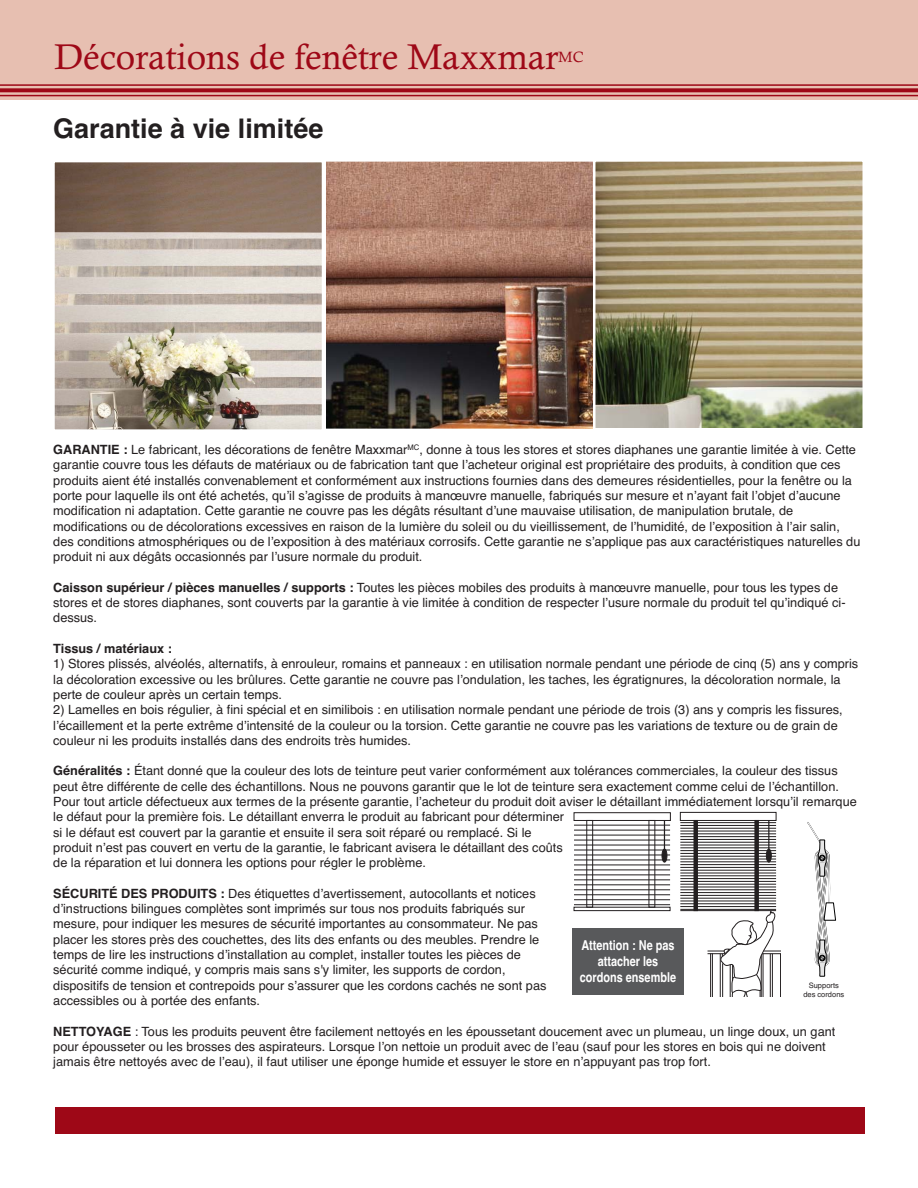
<style>
.page{position:relative;width:918px;height:1188px;background:#fff}
.page>*{position:absolute;margin:0;border:0;box-sizing:border-box;transform-origin:0 0}
.t1{font:36px "Calisto";color:#9e0817}
.t2{font:700 27px "Helvetica";color:#231f20}
.t3{font:15px "Calisto";color:#9e0817}
.t4{font:700 13.65px/16.4px "Helvetica";color:#fff;text-align:center;scale:.8 1}
.t5{font:12.75px/15.3px "Helvetica";color:#231f20}
.t6{font:700 12.75px "Helvetica";color:#231f20}
.t7{font:7.5px/9px "Helvetica";color:#231f20;text-align:center}
.s1{font-weight:700}
</style>
<div class="page">
<div style="left:0;top:0;width:918px;height:99px;background:#e7bfb1"></div>
<hr style="left:0;top:95px;width:918px;height:1px;background:#9e0817">
<svg style="left:0;top:88px;width:918px;height:4px;background:#a41723"></svg>
<hr style="left:0;top:84px;width:918px;height:2px;background:#9e0817">
<div style="left:55px;top:1107px;width:810px;height:27px;background:#9e0817"></div>
<img style="left:327px;top:163px;width:264px;height:264px">
<div style="left:324px;top:160px;width:270px;height:270px;border:2px solid #fff"></div>
<img style="left:597px;top:163px;width:264px;height:264px">
<div style="left:594px;top:160px;width:270px;height:270px;border:2px solid #fff"></div>
<img style="left:56px;top:164px;width:264px;height:264px">
<div style="left:53px;top:161px;width:270px;height:270px;border:2px solid #fff"></div>
<svg style="left:807px;top:822px;width:29px;height:155px"></svg>
<div style="left:680px;top:812px;width:96px;height:9px;border:1px solid #231f20"></div>
<hr style="left:680px;top:822px;width:96px;height:1px;background:#231f20">
<hr style="left:680px;top:825px;width:96px;height:1px;background:#231f20">
<hr style="left:680px;top:828px;width:96px;height:1px;background:#231f20">
<hr style="left:680px;top:831px;width:96px;height:1px;background:#231f20">
<hr style="left:680px;top:834px;width:96px;height:1px;background:#231f20">
<hr style="left:680px;top:836px;width:96px;height:1px;background:#231f20">
<hr style="left:680px;top:839px;width:96px;height:1px;background:#231f20">
<hr style="left:680px;top:842px;width:96px;height:1px;background:#231f20">
<hr style="left:680px;top:845px;width:96px;height:1px;background:#231f20">
<hr style="left:680px;top:848px;width:96px;height:1px;background:#231f20">
<hr style="left:680px;top:850px;width:96px;height:1px;background:#231f20">
<hr style="left:680px;top:853px;width:96px;height:1px;background:#231f20">
<hr style="left:680px;top:856px;width:96px;height:1px;background:#231f20">
<hr style="left:680px;top:859px;width:96px;height:1px;background:#231f20">
<hr style="left:680px;top:862px;width:96px;height:1px;background:#231f20">
<hr style="left:680px;top:864px;width:96px;height:1px;background:#231f20">
<hr style="left:680px;top:867px;width:96px;height:1px;background:#231f20">
<hr style="left:680px;top:870px;width:96px;height:1px;background:#231f20">
<hr style="left:680px;top:873px;width:96px;height:1px;background:#231f20">
<hr style="left:680px;top:875px;width:96px;height:1px;background:#231f20">
<hr style="left:680px;top:878px;width:96px;height:1px;background:#231f20">
<hr style="left:680px;top:881px;width:96px;height:1px;background:#231f20">
<hr style="left:680px;top:884px;width:96px;height:1px;background:#231f20">
<hr style="left:680px;top:887px;width:96px;height:1px;background:#231f20">
<hr style="left:680px;top:889px;width:96px;height:1px;background:#231f20">
<hr style="left:680px;top:892px;width:96px;height:1px;background:#231f20">
<hr style="left:680px;top:895px;width:96px;height:1px;background:#231f20">
<hr style="left:680px;top:898px;width:96px;height:1px;background:#231f20">
<hr style="left:680px;top:901px;width:96px;height:1px;background:#231f20">
<hr style="left:680px;top:903px;width:96px;height:1px;background:#231f20">
<hr style="left:680px;top:906px;width:96px;height:1px;background:#231f20">
<hr style="left:680px;top:909px;width:96px;height:1px;background:#231f20">
<hr style="left:694px;top:820px;width:4px;height:91px;background:#231f20">
<div style="left:755px;top:820px;width:4px;height:91px;background:#231f20;border:1px solid #231f20"></div>
<div style="left:766px;top:849px;width:6px;height:13px;background:#231f20;border:1px solid #231f20;border-radius:50%"></div>
<hr style="left:768px;top:820px;width:1px;height:31px;background:#231f20">
<hr style="left:680px;top:910px;width:96px;height:1px;background:#231f20">
<div style="left:574px;top:812px;width:97px;height:9px;border:1px solid #231f20"></div>
<hr style="left:574px;top:825px;width:96px;height:1px;background:#231f20">
<hr style="left:574px;top:830px;width:96px;height:1px;background:#231f20">
<hr style="left:574px;top:835px;width:96px;height:1px;background:#231f20">
<hr style="left:574px;top:840px;width:96px;height:1px;background:#231f20">
<hr style="left:574px;top:845px;width:96px;height:1px;background:#231f20">
<hr style="left:574px;top:850px;width:96px;height:1px;background:#231f20">
<hr style="left:574px;top:855px;width:96px;height:1px;background:#231f20">
<hr style="left:574px;top:860px;width:96px;height:1px;background:#231f20">
<hr style="left:574px;top:865px;width:96px;height:1px;background:#231f20">
<hr style="left:574px;top:870px;width:96px;height:1px;background:#231f20">
<hr style="left:574px;top:875px;width:96px;height:1px;background:#231f20">
<hr style="left:574px;top:880px;width:96px;height:1px;background:#231f20">
<hr style="left:574px;top:885px;width:96px;height:1px;background:#231f20">
<hr style="left:574px;top:889px;width:96px;height:1px;background:#231f20">
<hr style="left:574px;top:894px;width:96px;height:1px;background:#231f20">
<hr style="left:574px;top:899px;width:96px;height:1px;background:#231f20">
<hr style="left:574px;top:904px;width:96px;height:1px;background:#231f20">
<div style="left:574px;top:907px;width:96px;height:4px;border:1px solid #231f20"></div>
<div style="left:586px;top:820px;width:7px;height:88px;border:1px solid #231f20"></div>
<div style="left:649px;top:820px;width:6px;height:88px;border:1px solid #231f20"></div>
<div style="left:662px;top:849px;width:5px;height:13px;background:#231f20;border:1px solid #231f20;border-radius:50%"></div>
<hr style="left:664px;top:820px;width:1px;height:31px;background:#231f20">
<hr style="left:708px;top:951px;width:73px;height:1px;background:#231f20">
<hr style="left:708px;top:953px;width:73px;height:1px;background:#231f20">
<hr style="left:710px;top:953px;width:1px;height:44px;background:#231f20">
<hr style="left:712px;top:953px;width:1px;height:44px;background:#231f20">
<hr style="left:720px;top:954px;width:1px;height:43px;background:#231f20">
<hr style="left:780px;top:954px;width:1px;height:43px;background:#231f20">
<svg style="left:721px;top:911px;width:55px;height:86px"></svg>
<div style="left:572px;top:928px;width:112px;height:66px;background:#58595b"></div>
<h1 class="t1" style="left:54px;top:36px;width:506px">Décorations de fenêtre Maxxmar</h1>
<p class="t3" style="left:558px;top:48px;width:27px">MC</p>
<h2 class="t2" style="left:53px;top:118px;width:272px">Garantie à vie limitée</h2>
<p class="t5" style="left:53px;top:443px;width:809px"><span class="s1">GARANTIE :</span> Le fabricant, les décorations de fenêtre Maxxmar<sup>MC</sup>, donne à tous les stores et stores diaphanes une garantie limitée à vie. Cette garantie couvre tous les défauts de matériaux ou de fabrication tant que l’acheteur original est propriétaire des produits, à condition que ces produits aient été installés convenablement et conformément aux instructions fournies dans des demeures résidentielles, pour la fenêtre ou la porte pour laquelle ils ont été achetés, qu’il s’agisse de produits à manœuvre manuelle, fabriqués sur mesure et n’ayant fait l’objet d’aucune modification ni adaptation. Cette garantie ne couvre pas les dégâts résultant d’une mauvaise utilisation, de manipulation brutale, de modifications ou de décolorations excessives en raison de la lumière du soleil ou du vieillissement, de l’humidité, de l’exposition à l’air salin, des conditions atmosphériques ou de l’exposition à des matériaux corrosifs. Cette garantie ne s’applique pas aux caractéristiques naturelles du produit ni aux dégâts occasionnés par l’usure normale du produit.</p>
<p class="t5" style="left:53px;top:581px;width:794px"><span class="s1">Caisson supérieur / pièces manuelles / supports :</span> Toutes les pièces mobiles des produits à manœuvre manuelle, pour tous les types de stores et de stores diaphanes, sont couverts par la garantie à vie limitée à condition de respecter l’usure normale du produit tel qu’indiqué ci&shy;dessus.</p>
<p class="t6" style="left:53px;top:644px;width:120px">Tissus / matériaux :</p>
<p class="t5" style="left:53px;top:657px;width:807px">1) Stores plissés, alvéolés, alternatifs, à enrouleur, romains et panneaux : en utilisation normale pendant une période de cinq (5) ans y compris la décoloration excessive ou les brûlures. Cette garantie ne couvre pas l’ondulation, les taches, les égratignures, la décoloration normale, la perte de couleur après un certain temps.</p>
<p class="t5" style="left:53px;top:703px;width:791px">2) Lamelles en bois régulier, à fini spécial et en similibois : en utilisation normale pendant une période de trois (3) ans y compris les fissures, l’écaillement et la perte extrême d’intensité de la couleur ou la torsion. Cette garantie ne couvre pas les variations de texture ou de grain de couleur ni les produits installés dans des endroits très humides.</p>
<p class="t5" style="left:53px;top:765px;width:805px"><span class="s1">Généralités :</span> Étant donné que la couleur des lots de teinture peut varier conformément aux tolérances commerciales, la couleur des tissus peut être différente de celle des échantillons. Nous ne pouvons garantir que le lot de teinture sera exactement comme celui de l’échantillon.<br>Pour tout article défectueux aux termes de la présente garantie, l’acheteur du produit doit aviser le détaillant immédiatement lorsqu’il remarque le défaut pour la première fois. Le détaillant enverra le produit au fabricant pour déterminer<br>si le défaut est couvert par la garantie et ensuite il sera soit réparé ou remplacé. Si le<br>produit n’est pas couvert en vertu de la garantie, le fabricant avisera le détaillant des coûts<br>de la réparation et lui donnera les options pour régler le problème.</p>
<p class="t5" style="left:53px;top:887px;width:495px"><span class="s1">SÉCURITÉ DES PRODUITS :</span> Des étiquettes d’avertissement, autocollants et notices d’instructions bilingues complètes sont imprimés sur tous nos produits fabriqués sur mesure, pour indiquer les mesures de sécurité importantes au consommateur. Ne pas placer les stores près des couchettes, des lits des enfants ou des meubles. Prendre le temps de lire les instructions d’installation au complet, installer toutes les pièces de sécurité comme indiqué, y compris mais sans s'y limiter, les supports de cordon, dispositifs de tension et contrepoids pour s’assurer que les cordons cachés ne sont pas accessibles ou à portée des enfants.</p>
<p class="t5" style="left:53px;top:1025px;width:784px"><span class="s1">NETTOYAGE</span> : Tous les produits peuvent être facilement nettoyés en les époussetant doucement avec un plumeau, un linge doux, un gant pour épousseter ou les brosses des aspirateurs. Lorsque l’on nettoie un produit avec de l’eau (sauf pour les stores en bois qui ne doivent jamais être nettoyés avec de l’eau), il faut utiliser une éponge humide et essuyer le store en n’appuyant pas trop fort.</p>
<p class="t4" style="left:580px;top:938px;width:122px">Attention : Ne pas attacher les cordons ensemble</p>
<p class="t7" style="left:803px;top:982px;width:42px">Supports des cordons</p>
</div>
